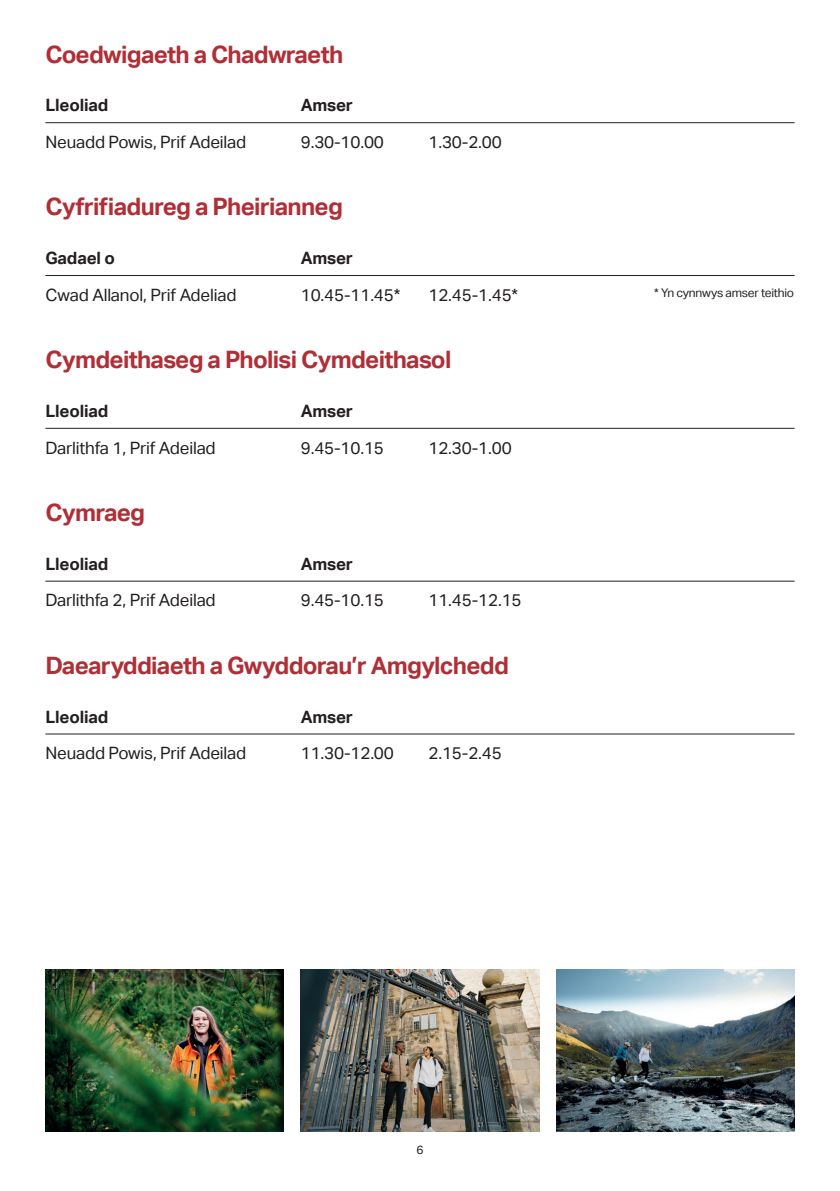
<style>
.page{position:relative;width:840px;height:1191px;background:#fff}
.page>*{position:absolute;margin:0;border:0;box-sizing:border-box;transform-origin:0 0}
.SubTitle{font:700 24px "Aktiv Grotesk";letter-spacing:-.03em;color:#b02f37}
.Body_Copy{font:17px "Aktiv Grotesk";letter-spacing:-.01em;color:#231f20}
.SubTitle_2{font:700 17px "Aktiv Grotesk";letter-spacing:-.01em;color:#231f20}
.Annotations{font:12px "Aktiv Grotesk";letter-spacing:-.02em;color:#231f20}
</style>
<div class="page">
<hr style="left:45px;top:733px;width:749px;height:1px;background:#231f20">
<img style="left:556px;top:969px;width:238px;height:162px">
<img style="left:45px;top:969px;width:238px;height:162px">
<img style="left:300px;top:969px;width:239px;height:162px">
<hr style="left:45px;top:122px;width:749px;height:1px;background:#231f20">
<hr style="left:45px;top:275px;width:749px;height:1px;background:#231f20">
<hr style="left:45px;top:428px;width:749px;height:1px;background:#231f20">
<hr style="left:45px;top:581px;width:749px;height:1px;background:#231f20">
<p class="SubTitle" style="left:45px;top:40px;width:299px">Coedwigaeth a Chadwraeth</p>
<p class="SubTitle_2" style="left:45px;top:96px;width:64px">Lleoliad</p>
<p class="SubTitle_2" style="left:300px;top:96px;width:54px">Amser</p>
<p class="Body_Copy" style="left:45px;top:132px;width:202px">Neuadd Powis, Prif Adeilad</p>
<p class="Body_Copy" style="left:300px;top:132px;width:85px">9.30-10.00</p>
<p class="Body_Copy" style="left:428px;top:132px;width:75px">1.30-2.00</p>
<p class="SubTitle" style="left:45px;top:193px;width:299px">Cyfrifiadureg a Pheirianneg</p>
<p class="SubTitle_2" style="left:45px;top:248px;width:71px">Gadael o</p>
<p class="SubTitle_2" style="left:300px;top:248px;width:54px">Amser</p>
<p class="Body_Copy" style="left:45px;top:285px;width:192px">Cwad Allanol, Prif Adeliad</p>
<p class="Body_Copy" style="left:300px;top:285px;width:101px">10.45-11.45*</p>
<p class="Body_Copy" style="left:428px;top:285px;width:91px">12.45-1.45*</p>
<p class="SubTitle" style="left:45px;top:346px;width:407px">Cymdeithaseg a Pholisi Cymdeithasol</p>
<p class="SubTitle_2" style="left:45px;top:401px;width:64px">Lleoliad</p>
<p class="Body_Copy" style="left:45px;top:438px;width:172px">Darlithfa 1, Prif Adeilad</p>
<p class="SubTitle" style="left:45px;top:498px;width:101px">Cymraeg</p>
<p class="SubTitle_2" style="left:300px;top:401px;width:54px">Amser</p>
<p class="Body_Copy" style="left:300px;top:438px;width:85px">9.45-10.15</p>
<p class="Body_Copy" style="left:428px;top:438px;width:85px">12.30-1.00</p>
<p class="SubTitle_2" style="left:45px;top:554px;width:64px">Lleoliad</p>
<p class="SubTitle_2" style="left:300px;top:554px;width:54px">Amser</p>
<p class="Body_Copy" style="left:45px;top:590px;width:172px">Darlithfa 2, Prif Adeilad</p>
<p class="Body_Copy" style="left:300px;top:590px;width:85px">9.45-10.15</p>
<p class="Body_Copy" style="left:428px;top:590px;width:95px">11.45-12.15</p>
<p class="SubTitle" style="left:45px;top:651px;width:465px">Daearyddiaeth a Gwyddorau’r Amgylchedd</p>
<p class="SubTitle_2" style="left:45px;top:707px;width:64px">Lleoliad</p>
<p class="SubTitle_2" style="left:300px;top:707px;width:54px">Amser</p>
<p class="Body_Copy" style="left:45px;top:743px;width:202px">Neuadd Powis, Prif Adeilad</p>
<p class="Body_Copy" style="left:300px;top:743px;width:95px">11.30-12.00</p>
<p class="Body_Copy" style="left:428px;top:743px;width:75px">2.15-2.45</p>
<p class="Annotations" style="left:653px;top:286px;width:141px">* Yn cynnwys amser teithio</p>
<p class="Annotations" style="left:416px;top:1143px;width:9px">6</p>
</div>
